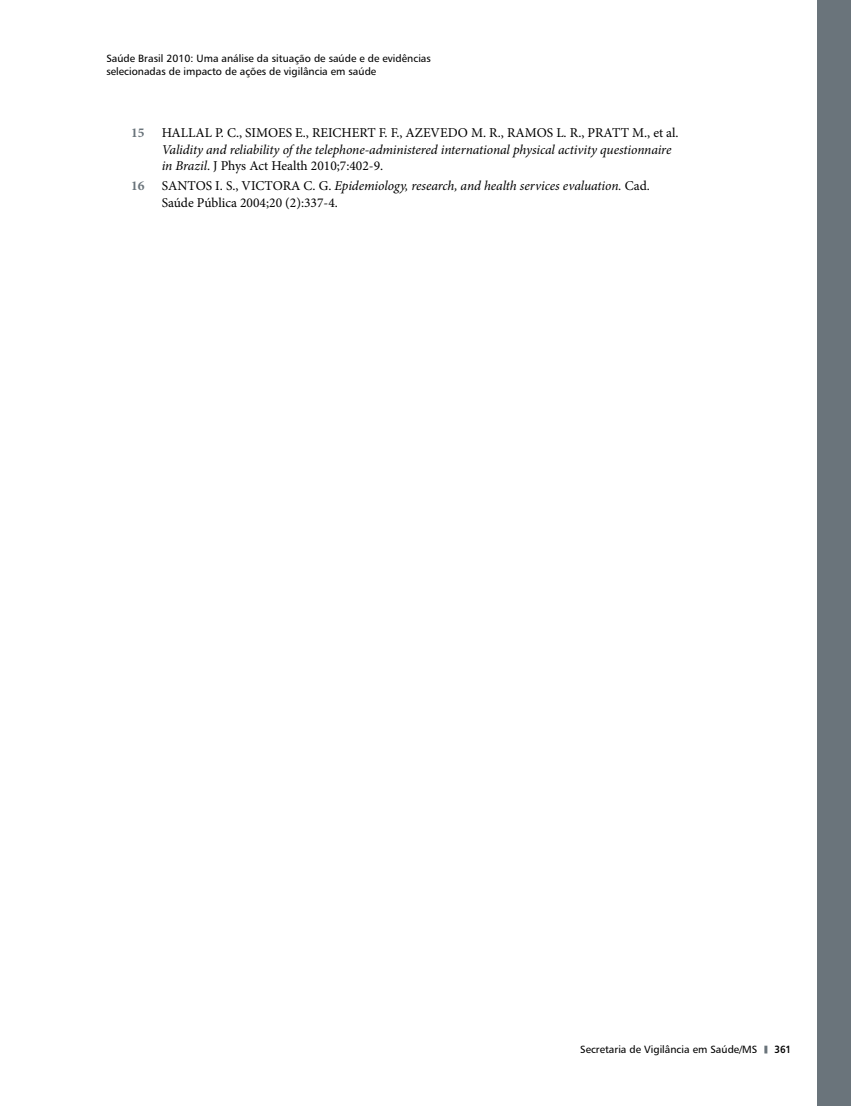
<style>
.page{position:relative;width:851px;height:1106px;background:#fff}
.page>*{position:absolute;margin:0;border:0;box-sizing:border-box;transform-origin:0 0}
.t1{font:13.5px/16.2px "Minion Pro";color:#000}
.t2{font:italic 13.5px/16.2px "Minion Pro";letter-spacing:-.01em;color:#000}
.t3{font:700 13.5px "Minion Pro";color:#6a747b}
.t4{font:10.5px/12.6px "Humanist 777 BT Roman B";color:#000}
.t5{font:10.5px "Humanist 777 BT Bold B";color:#000;scale:.9 1}
.s1{font-style:normal}
.s2{font-style:italic}
</style>
<div class="page">
<svg style="left:764px;top:1045px;width:3px;height:8px"></svg>
<div style="left:816px;top:0;width:34px;height:1106px;background:#6a747b"></div>
<p class="t4" style="left:106px;top:52px;width:326px">Saúde Brasil 2010: Uma análise da situação de saúde e de evidências selecionadas de impacto de ações de vigilância em saúde</p>
<p class="t3" style="left:131px;top:124px;width:15px">15</p>
<p class="t1" style="left:162px;top:125px;width:518px">HALLAL P. C., SIMOES E., REICHERT F. F., AZEVEDO M. R., RAMOS L. R., PRATT M., et al.</p>
<p class="t2" style="left:162px;top:141px;width:511px">Validity and reliability of the telephone-administered international physical activity questionnaire in Brazil<span class="s1">. J Phys Act Health 2010;7:402-9.</span></p>
<p class="t3" style="left:131px;top:176px;width:15px">16</p>
<p class="t1" style="left:162px;top:178px;width:489px">SANTOS I. S., VICTORA C. G. <span class="s2">Epidemiology, research, and health services evaluation.</span> Cad.<br>Saúde Pública 2004;20 (2):337-4.</p>
<p class="t4" style="left:580px;top:1043px;width:179px">Secretaria de Vigilância em Saúde/MS</p>
<p class="t5" style="left:774px;top:1043px;width:20px">361</p>
</div>
